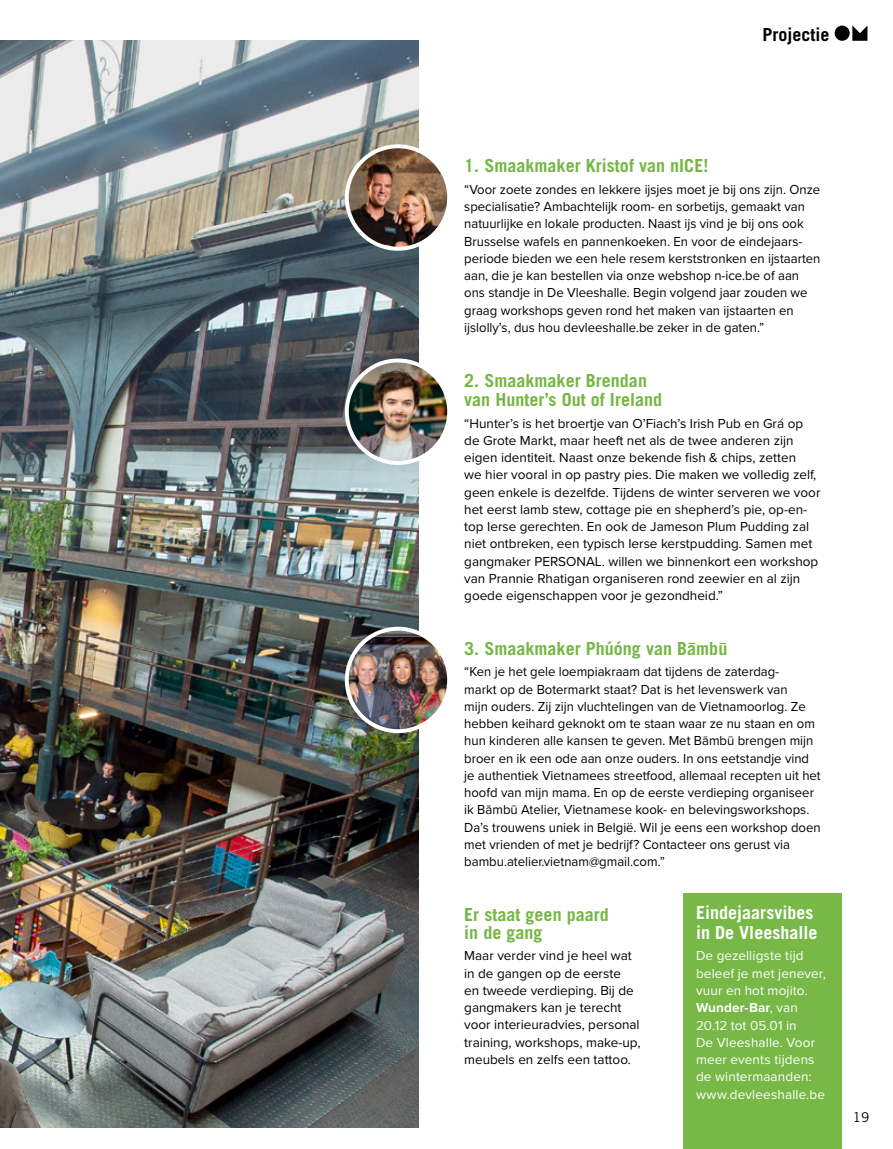
<style>
.page{position:relative;width:893px;height:1149px;background:#fff}
.page>*{position:absolute;margin:0;border:0;box-sizing:border-box;transform-origin:0 0}
.t1{font:700 18px/18px "Trade Gothic LT Std";color:#74b743}
.t2{font:700 18px/19.5px "Trade Gothic LT Std";color:#fff}
.t3{font:700 18px "Trade Gothic LT Std";color:#000}
.t4{font:13.5px/17.2px "Proxima Nova";color:#000}
.t5{font:13.5px/17.2px "Proxima Nova";letter-spacing:.01em;color:#fff}
.t6{font:13.5px "Trade Gothic LT Std";color:#000}
.s1{font-weight:700}
</style>
<div class="page">
<img style="left:0;top:41px;width:419px;height:1086px">
<div style="left:683px;top:893px;width:158px;height:255px;background:#74b743"></div>
<img style="left:347px;top:146px;width:102px;height:103px;border-radius:51px">
<div style="left:345px;top:144px;width:106px;height:107px;border:4px solid #fff;border-radius:50%"></div>
<img style="left:347px;top:360px;width:102px;height:103px;border-radius:51px">
<div style="left:345px;top:358px;width:106px;height:107px;border:4px solid #fff;border-radius:50%"></div>
<svg style="left:688px;top:642px;width:7px;height:2px"></svg>
<img style="left:347px;top:628px;width:102px;height:103px;border-radius:51px">
<div style="left:345px;top:626px;width:106px;height:107px;border:4px solid #fff;border-radius:50%"></div>
<svg style="left:852px;top:26px;width:15px;height:15px"></svg>
<div style="left:835px;top:26px;width:15px;height:15px;background:#000;border-radius:50%"></div>
<h1 class="t3" style="left:763px;top:23px;width:69px">Projectie</h1>
<h1 class="t1" style="left:464px;top:157px;width:246px">1. Smaakmaker Kristof van nICE!</h1>
<p class="t4" style="left:464px;top:180px;width:358px">“Voor zoete zondes en lekkere ijsjes moet je bij ons zijn. Onze specialisatie? Ambachtelijk room- en sorbetijs, gemaakt van natuurlijke en lokale producten. Naast ijs vind je bij ons ook Brusselse wafels en pannenkoeken. En voor de eindejaars&shy;periode bieden we een hele resem kerststronken en ijstaarten aan, die je kan bestellen via onze webshop n-ice.be of aan ons standje in De Vleeshalle. Begin volgend jaar zouden we graag workshops geven rond het maken van ijstaarten en ijslolly’s, dus hou devleeshalle.be zeker in de gaten.”</p>
<h1 class="t1" style="left:464px;top:370px;width:199px;line-height:19.5px">2. Smaakmaker Brendan van Hunter’s Out of Ireland</h1>
<p class="t4" style="left:464px;top:414px;width:358px">“Hunter’s is het broertje van O’Fiach’s Irish Pub en Grá op de Grote Markt, maar heeft net als de twee anderen zijn eigen identiteit. Naast onze bekende fish &amp; chips, zetten<br>we hier vooral in op pastry pies. Die maken we volledig zelf, geen enkele is dezelfde. Tijdens de winter serveren we voor het eerst lamb stew, cottage pie en shepherd’s pie, op-en&shy;top Ierse gerechten. En ook de Jameson Plum Pudding zal niet ontbreken, een typisch Ierse kerstpudding. Samen met gangmaker PERSONAL. willen we binnenkort een workshop van Prannie Rhatigan organiseren rond zeewier en al zijn goede eigenschappen voor je gezondheid.”</p>
<h1 class="t1" style="left:464px;top:639px;width:265px">3. Smaakmaker Phúóng van Bambu</h1>
<p class="t4" style="left:464px;top:662px;width:358px">“Ken je het gele loempiakraam dat tijdens de zaterdag-<br>markt op de Botermarkt staat? Dat is het levenswerk van<br>mijn ouders. Zij zijn vluchtelingen van de Vietnamoorlog. Ze hebben keihard geknokt om te staan waar ze nu staan en om hun kinderen alle kansen te geven. Met Bāmbū brengen mijn broer en ik een ode aan onze ouders. In ons eetstandje vind je authentiek Vietnamees streetfood, allemaal recepten uit het hoofd van mijn mama. En op de eerste verdieping organiseer ik Bāmbū Atelier, Vietnamese kook- en belevingsworkshops.<br>Da’s trouwens uniek in België. Wil je eens een workshop doen met vrienden of met je bedrijf? Contacteer ons gerust via bambu.atelier.vietnam@gmail.com.”</p>
<h1 class="t1" style="left:464px;top:904px;width:146px">Er staat geen paard in de gang</h1>
<p class="t4" style="left:464px;top:946px;width:178px">Maar verder vind je heel wat in de gangen op de eerste<br>en tweede verdieping. Bij de gangmakers kan je terecht voor interieuradvies, personal training, workshops, make-up, meubels en zelfs een tattoo.</p>
<h1 class="t2" style="left:696px;top:902px;width:123px">Eindejaarsvibes in De Vleeshalle</h1>
<p class="t5" style="left:696px;top:946px;width:131px">De gezelligste tijd beleef je met jenever, vuur en hot mojito.<br><span class="s1">Wunder-Bar</span>, van<br>20.12 tot 05.01 in<br>De Vleeshalle. Voor meer events tijdens de wintermaanden: www.devleeshalle.be</p>
<p class="t6" style="left:853px;top:1108px;width:18px">19</p>
</div>
